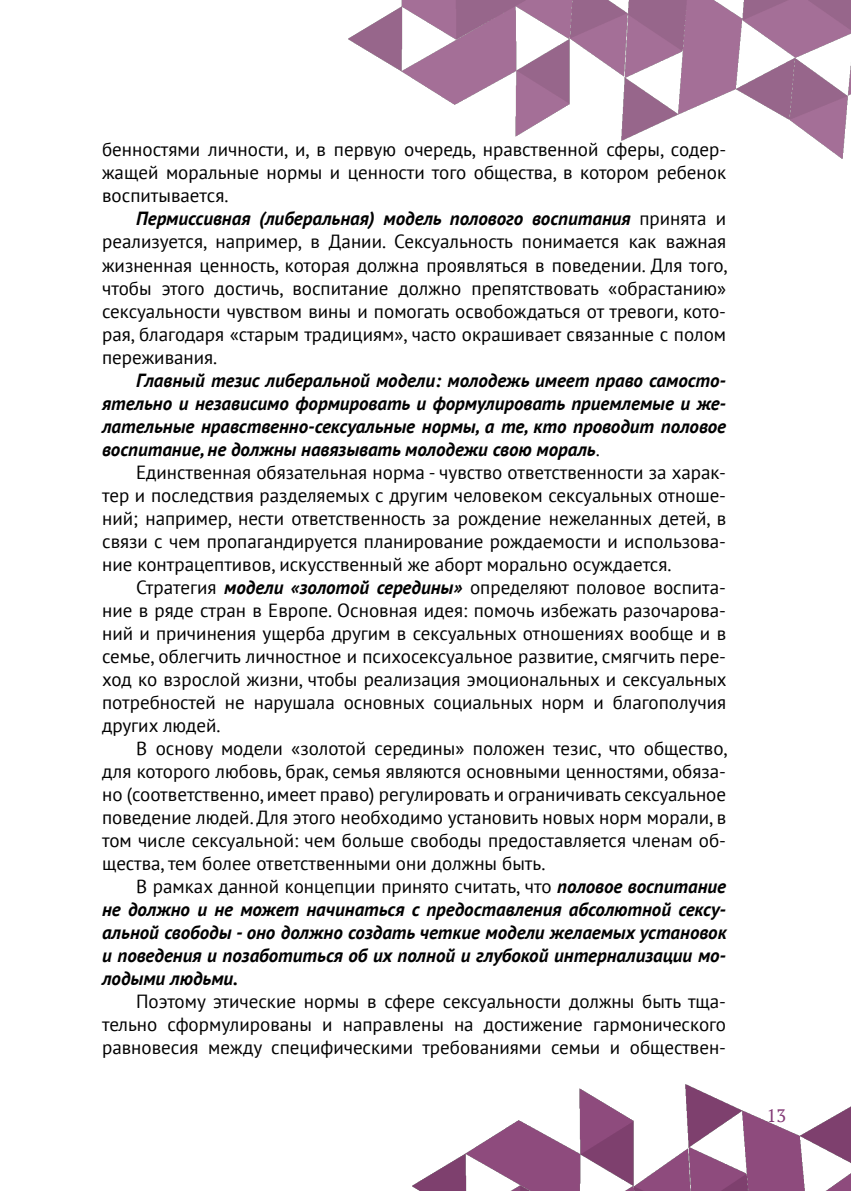
<style>
.page{position:relative;width:851px;height:1191px;background:#fff}
.page>*{position:absolute;margin:0;border:0;box-sizing:border-box;transform-origin:0 0}
.t1{font:19px/23px "PT Sans";color:#000;text-align:justify}
.t2{font:italic 700 19px/23px "PT Sans";color:#000;text-align:justify}
.t3{font:18px "PT Serif";color:#823875}
.s1{font-weight:700;font-style:italic}
.s2{font-weight:400;font-style:normal}
</style>
<div class="page">
<img style="left:412px;top:1084px;width:438px;height:107px">
<img style="left:348px;top:0;width:502px;height:158px">
<p class="t1" style="left:102px;top:138px;width:625px">бенностями личности, и, в первую очередь, нравственной сферы, содер&shy;жащей моральные нормы и ценности того общества, в котором ребенок воспитывается.</p>
<p class="t1" style="left:102px;top:207px;width:627px;text-indent:34px"><span class="s1">Пермиссивная (либеральная) модель полового воспитания</span> принята и реализуется, например, в Дании. Сексуальность понимается как важная жизненная ценность, которая должна проявляться в поведении. Для того, чтобы этого достичь, воспитание должно препятствовать «обрастанию» сексуальности чувством вины и помогать освобождаться от тревоги, кото&shy;рая, благодаря «старым традициям», часто окрашивает связанные с полом переживания.</p>
<p class="t2" style="left:102px;top:368px;width:625px;text-indent:34px">Главный тезис либеральной модели: молодежь имеет право самосто&shy;ятельно и независимо формировать и формулировать приемлемые и же&shy;лательные нравственно-сексуальные нормы, а те, кто проводит половое воспитание, не должны навязывать молодежи свою мораль<span class="s2">.</span></p>
<p class="t1" style="left:102px;top:460px;width:625px;text-indent:34px">Единственная обязательная норма - чувство ответственности за харак&shy;тер и последствия разделяемых с другим человеком сексуальных отноше&shy;ний; например, нести ответственность за рождение нежеланных детей, в связи с чем пропагандируется планирование рождаемости и использова&shy;ние контрацептивов, искусственный же аборт морально осуждается.</p>
<p class="t1" style="left:102px;top:575px;width:626px;text-indent:34px">Стратегия <span class="s1">модели «золотой середины»</span> определяют половое воспита&shy;ние в ряде стран в Европе. Основная идея: помочь избежать разочарова&shy;ний и причинения ущерба другим в сексуальных отношениях вообще и в семье, облегчить личностное и психосексуальное развитие, смягчить пере&shy;ход ко взрослой жизни, чтобы реализация эмоциональных и сексуальных потребностей не нарушала основных социальных норм и благополучия других людей.</p>
<p class="t1" style="left:102px;top:736px;width:627px;text-indent:34px">В основу модели «золотой середины» положен тезис, что общество, для которого любовь, брак, семья являются основными ценностями, обяза&shy;но (соответственно, имеет право) регулировать и ограничивать сексуальное поведение людей. Для этого необходимо установить новых норм морали, в том числе сексуальной: чем больше свободы предоставляется членам об&shy;щества, тем более ответственными они должны быть.</p>
<p class="t2" style="left:102px;top:874px;width:626px;text-indent:34px"><span class="s2">В рамках данной концепции принято считать, что</span> половое воспитание не должно и не может начинаться с предоставления абсолютной сексу&shy;альной свободы - оно должно создать четкие модели желаемых установок и поведения и позаботиться об их полной и глубокой интернализации мо&shy;лодыми людьми.</p>
<p class="t1" style="left:102px;top:989px;width:625px;text-indent:34px">Поэтому этические нормы в сфере сексуальности должны быть тща&shy;тельно сформулированы и направлены на достижение гармонического равновесия между специфическими требованиями семьи и обществен-</p>
<p class="t3" style="left:766px;top:1103px;width:21px">13</p>
</div>
